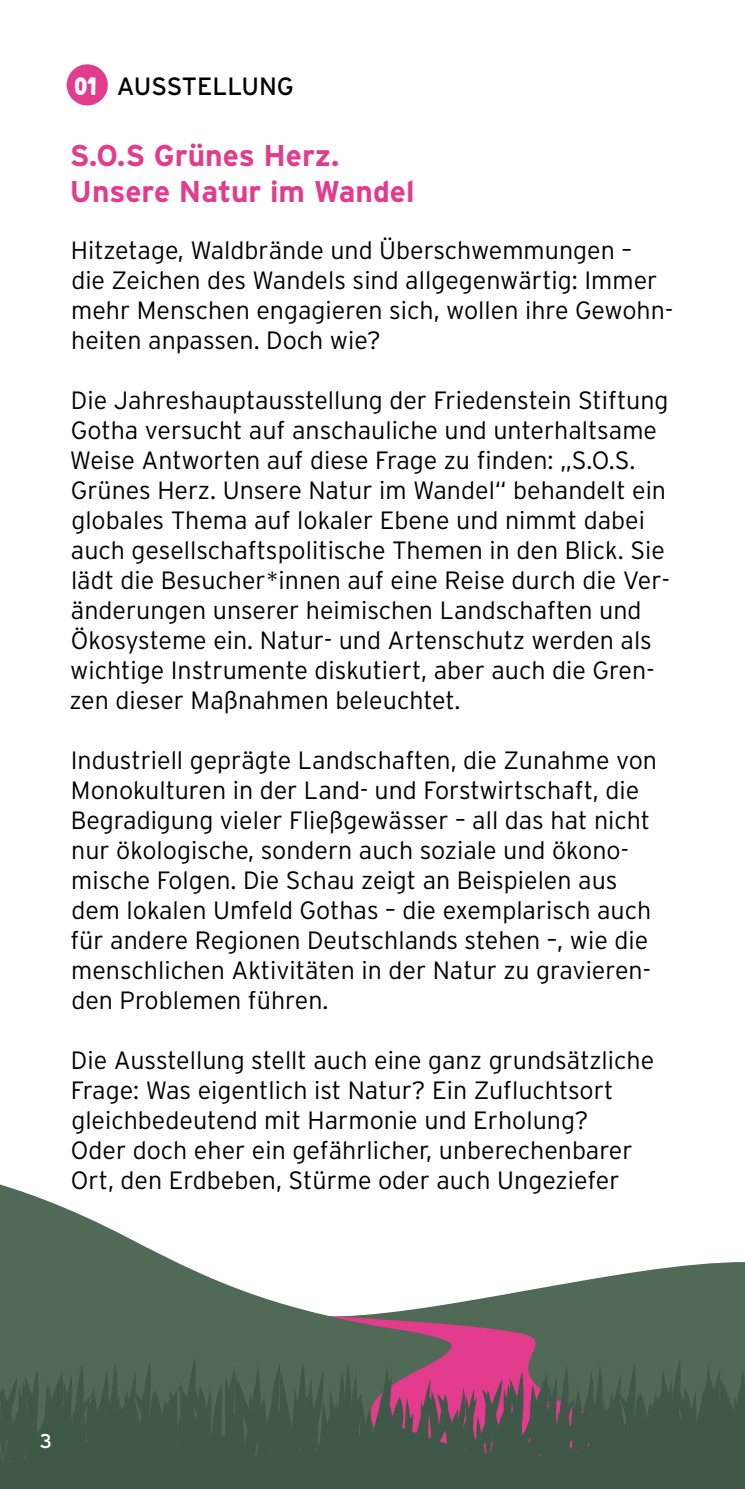
<style>
.page{position:relative;width:745px;height:1489px;background:#fff}
.page>*{position:absolute;margin:0;border:0;box-sizing:border-box;transform-origin:0 0}
.t1{font:700 30px/36px "Interstate";color:#e33b8d}
.t2{font:300 25px/30px "Interstate";color:#000}
.t3{font:25px "Interstate";color:#000}
.t4{font:20px "Interstate";color:#fff}
.s1{font-family:"Londrina Solid";color:#fff}
</style>
<div class="page">
<svg style="left:445px;top:1262px;width:299px;height:53px;fill:#506a57"></svg>
<svg style="left:445px;top:1315px;width:299px;height:41px;background:#6b6161"></svg>
<svg style="left:0;top:1184px;width:445px;height:172px"></svg>
<svg style="left:0;top:1356px;width:635px;height:132px;background:#505950"></svg>
<div style="left:67px;top:64px;width:41px;height:41px;background:#e33b8d;border-radius:50%"></div>
<svg style="left:635px;top:1356px;width:109px;height:132px;background:#435c4b"></svg>
<p class="t3" style="left:74px;top:72px;width:221px"><span class="s1">01</span> AUSSTELLUNG</p>
<p class="t1" style="left:70px;top:137px;width:346px">S.O.S Grünes Herz.<br>Unsere Natur im Wandel</p>
<p class="t2" style="left:71px;top:235px;width:603px">Hitzetage, Waldbrände und Überschwemmungen –<br>die Zeichen des Wandels sind allgegenwärtig: Immer mehr Menschen engagieren sich, wollen ihre Gewohn&shy;heiten anpassen. Doch wie?</p>
<p class="t2" style="left:69px;top:385px;width:601px">Die Jahreshauptausstellung der Friedenstein Stiftung Gotha versucht auf anschauliche und unterhaltsame Weise Antworten auf diese Frage zu finden: „S.O.S.<br>Grünes Herz. Unsere Natur im Wandel“ behandelt ein globales Thema auf lokaler Ebene und nimmt dabei auch gesellschaftspolitische Themen in den Blick. Sie lädt die Besucher*innen auf eine Reise durch die Ver&shy;änderungen unserer heimischen Landschaften und Ökosysteme ein. Natur- und Artenschutz werden als wichtige Instrumente diskutiert, aber auch die Gren&shy;zen dieser Maßnahmen beleuchtet.</p>
<p class="t2" style="left:70px;top:745px;width:588px">Industriell geprägte Landschaften, die Zunahme von Monokulturen in der Land- und Forstwirtschaft, die Begradigung vieler Fließgewässer – all das hat nicht nur ökologische, sondern auch soziale und ökono&shy;mische Folgen. Die Schau zeigt an Beispielen aus dem lokalen Umfeld Gothas – die exemplarisch auch für andere Regionen Deutschlands stehen –, wie die menschlichen Aktivitäten in der Natur zu gravieren&shy;den Problemen führen.</p>
<p class="t2" style="left:71px;top:1045px;width:584px">Die Ausstellung stellt auch eine ganz grundsätzliche Frage: Was eigentlich ist Natur? Ein Zufluchtsort gleichbedeutend mit Harmonie und Erholung?<br>Oder doch eher ein gefährlicher, unberechenbarer Ort, den Erdbeben, Stürme oder auch Ungeziefer</p>
<p class="t4" style="left:40px;top:1429px;width:14px">3</p>
</div>
